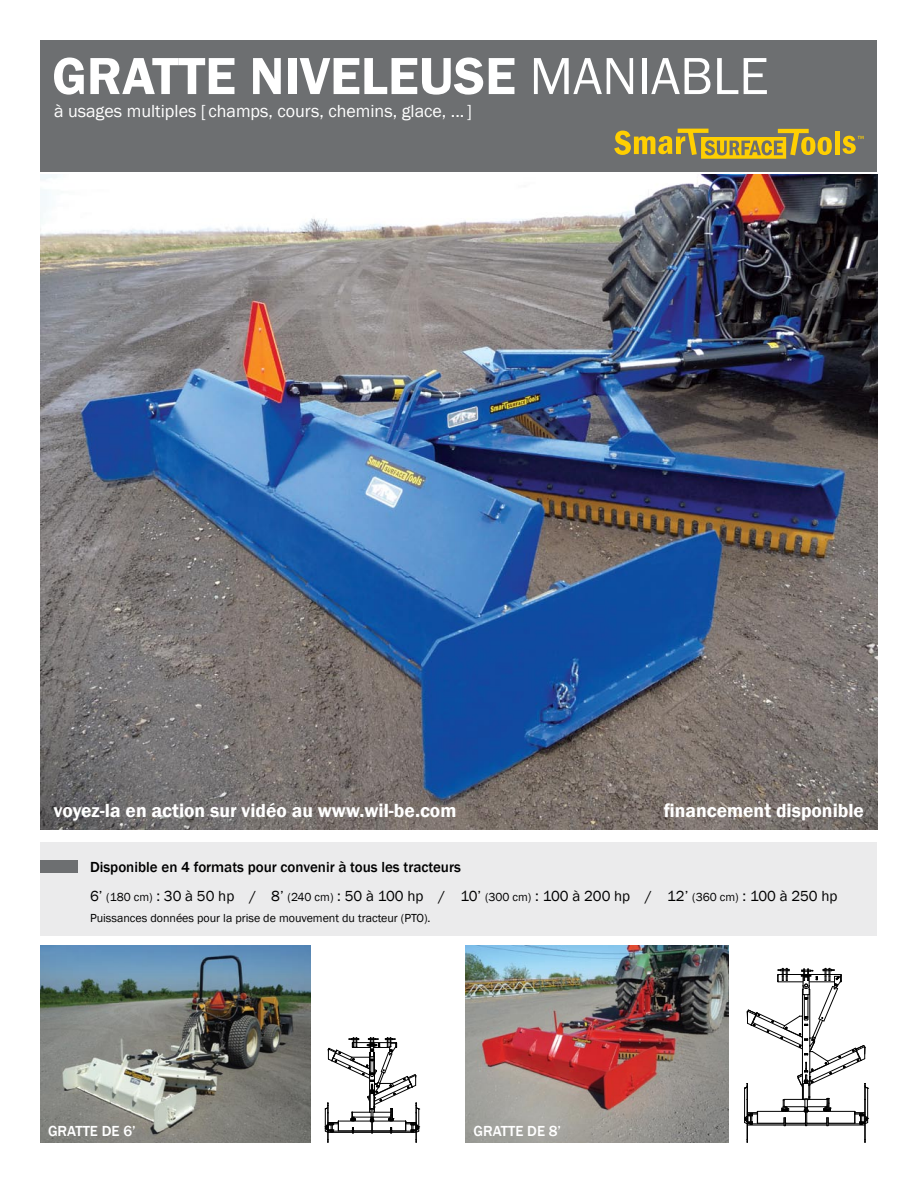
<style>
.page{position:relative;width:918px;height:1188px;background:#fff}
.page>*{position:absolute;margin:0;border:0;box-sizing:border-box;transform-origin:0 0}
.t1{font:600 54px "Franklin Gothic";color:#fff}
.t2{font:600 19.5px "Franklin Gothic";color:#fff}
.t3{font:18px "Franklin Gothic";color:#fff}
.t4{font:15px/28.8px "Franklin Gothic";color:#000}
.t5{font:500 15px "Franklin Gothic";color:#fff}
.t6{font:12px "Franklin Gothic";color:#000}
.s1{font-weight:400}
.s2{font-weight:500}
.s3{font-size:12px}
</style>
<div class="page">
<div style="left:40px;top:843px;width:838px;height:93px;background:#ebebec"></div>
<img style="left:41px;top:174px;width:837px;height:656px">
<div style="left:40px;top:40px;width:838px;height:132px;background:#6d6f71"></div>
<svg style="left:843px;top:136px;width:21px;height:18px"></svg>
<div style="left:835px;top:131px;width:5px;height:23px;background:#ffcf01"></div>
<svg style="left:614px;top:129px;width:218px;height:30px"></svg>
<div style="left:40px;top:860px;width:38px;height:13px;background:#6d6f71"></div>
<img style="left:466px;top:945px;width:262px;height:198px">
<hr style="left:747px;top:1099px;width:1px;height:40px;background:#000">
<hr style="left:865px;top:1099px;width:1px;height:40px;background:#000">
<hr style="left:864px;top:1099px;width:1px;height:40px;background:#000">
<svg style="left:744px;top:968px;width:125px;height:158px"></svg>
<img style="left:40px;top:946px;width:270px;height:197px">
<svg style="left:325px;top:1037px;width:95px;height:106px"></svg>
<h1 class="t1" style="left:52px;top:43px;width:718px">GRATTE NIVELEUSE <span class="s1">MANIABLE</span></h1>
<p class="t3" style="left:54px;top:100px;width:419px">à usages multiples [ champs, cours, chemins, glace, ...]</p>
<h2 class="t2" style="left:54px;top:799px;width:404px">voyez-la en action sur vidéo au www.wil-be.com</h2>
<h2 class="t2" style="left:664px;top:799px;width:202px">financement disponible</h2>
<p class="t4" style="left:90px;top:853px;width:749px"><span class="s2">Disponible en 4 formats pour convenir à tous les tracteurs<br></span>6’ <span class="s3">(180 cm)</span> : 30 à 50 hp / 8’ <span class="s3">(240 cm)</span> : 50 à 100 hp / 10’ <span class="s3">(300 cm)</span> : 100 à 200 hp / 12’ <span class="s3">(360 cm)</span> : 100 à 250 hp</p>
<p class="t6" style="left:90px;top:910px;width:342px">Puissances données pour la prise de mouvement du tracteur (PTO).</p>
<p class="t5" style="left:48px;top:1122px;width:89px">GRATTE DE 6’</p>
<p class="t5" style="left:473px;top:1122px;width:89px">GRATTE DE 8’</p>
</div>
